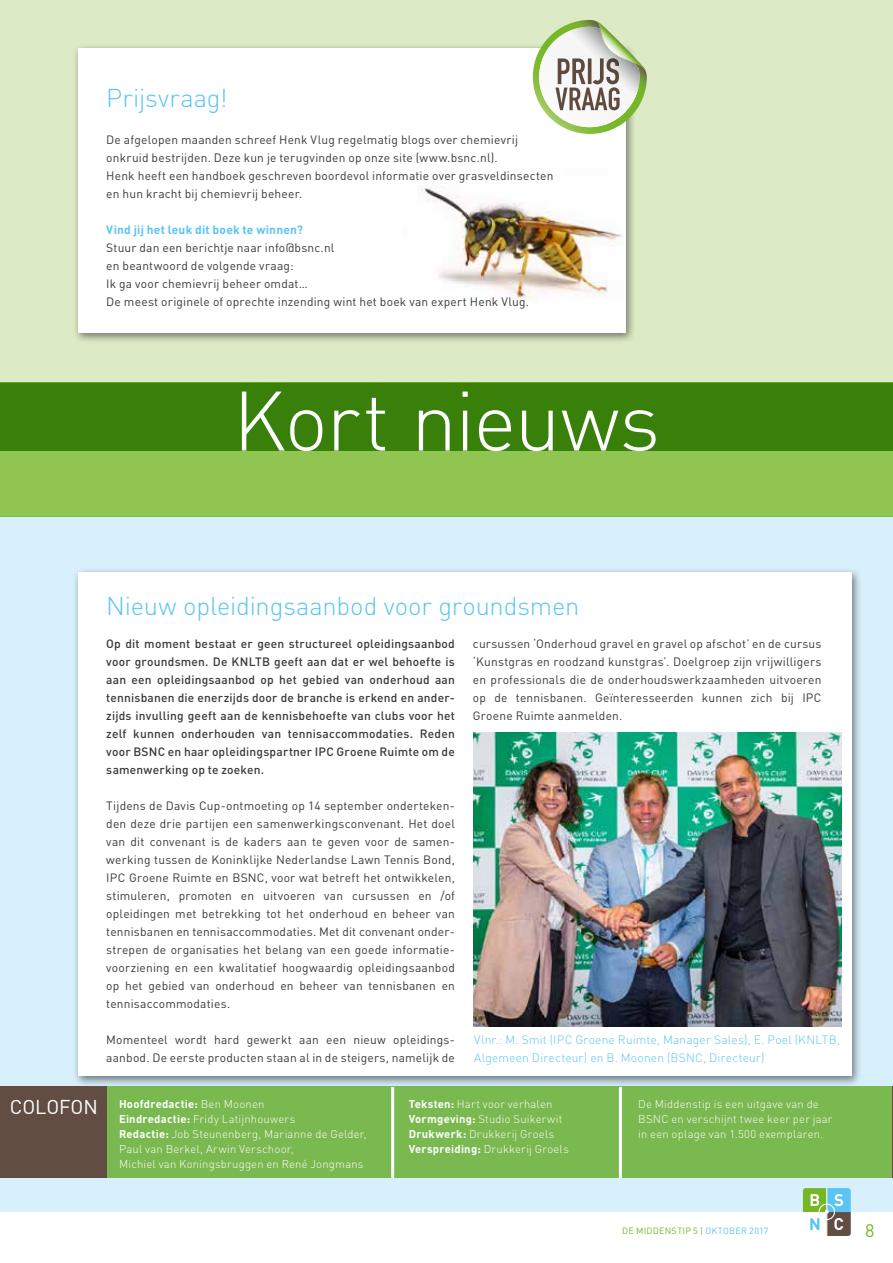
<style>
.page{position:relative;width:893px;height:1263px;background:#fff}
.page>*{position:absolute;margin:0;border:0;box-sizing:border-box;transform-origin:0 0}
.t1{font:300 82.95px "DIN";letter-spacing:-.02em;color:#fff}
.t2{font:300 25.5px "DIN";letter-spacing:-.005em;color:#5ac5f2}
.t3{font:19.8px "DIN";letter-spacing:-.005em;color:#fff}
.t4{font:18px "DIN";color:#75b726}
.t5{font:12px/18px "DIN";letter-spacing:.015em;color:#3a3a39}
.t6{font:500 12px/18px "DIN";letter-spacing:.015em;color:#3a3a39;text-align:justify}
.t7{font:300 12px/18px "DIN";letter-spacing:.015em;color:#5ac5f2}
.t8{font:700 12px "DIN";letter-spacing:.015em;color:#5ac5f2}
.t9{font:300 11.25px/15px "DIN";letter-spacing:.02em;color:#fff}
.t10{font:9px "DIN";letter-spacing:.025em;color:#75b726}
.s1{font-weight:700}
.s2{color:#5ac5f2}
</style>
<div class="page">
<div style="left:0;top:0;width:893px;height:451px;background:#dceac5"></div>
<div style="left:0;top:517px;width:893px;height:695px;background:#d8effc"></div>
<div style="left:0;top:1087px;width:893px;height:91px;background:#7ab850"></div>
<div style="left:72px;top:43px;width:564px;height:301px;background:#000;opacity:.5"></div>
<div style="left:78px;top:48px;width:547px;height:284px;background:#fff"></div>
<div style="left:72px;top:567px;width:790px;height:521px;background:#000;opacity:.5"></div>
<div style="left:78px;top:572px;width:773px;height:504px;background:#fff"></div>
<img style="left:474px;top:732px;width:368px;height:295px">
<img style="left:422px;top:185px;width:201px;height:114px">
<svg style="left:0;top:383px;width:893px;height:134px;fill:#388009"></svg>
<div style="left:0;top:1087px;width:106px;height:91px;background:#614d41"></div>
<hr style="left:391px;top:1087px;width:3px;height:91px;background:#fff">
<hr style="left:619px;top:1087px;width:3px;height:91px;background:#fff">
<svg style="left:533px;top:20px;width:114px;height:114px"></svg>
<svg style="left:803px;top:1188px;width:48px;height:48px"></svg>
<h2 class="t2" style="left:106px;top:82px;width:123px">Prijsvraag!</h2>
<p class="t5" style="left:106px;top:130px;width:449px">De afgelopen maanden schreef Henk Vlug regelmatig blogs over chemievrij onkruid bestrijden. Deze kun je terugvinden op onze site (www.bsnc.nl).<br>Henk heeft een handboek geschreven boordevol informatie over grasveldinsecten en hun kracht bij chemievrij beheer.</p>
<p class="t8" style="left:106px;top:222px;width:198px">Vind jij het leuk dit boek te winnen?</p>
<p class="t5" style="left:106px;top:238px;width:424px">Stuur dan een berichtje naar info@bsnc.nl<br>en beantwoord de volgende vraag:<br>Ik ga voor chemievrij beheer omdat…<br>De meest originele of oprechte inzending wint het boek van expert Henk Vlug.</p>
<h1 class="t1" style="left:233px;top:370px;width:429px">Kort nieuws</h1>
<h2 class="t2" style="left:106px;top:590px;width:474px">Nieuw opleidingsaanbod voor groundsmen</h2>
<p class="t6" style="left:106px;top:634px;width:350px">Op dit moment bestaat er geen structureel opleidingsaanbod voor groundsmen. De KNLTB geeft aan dat er wel behoefte is aan een opleidingsaanbod op het gebied van onderhoud aan tennisbanen die enerzijds door de branche is erkend en ander&shy;zijds invulling geeft aan de kennisbehoefte van clubs voor het zelf kunnen onderhouden van tennisaccommodaties. Reden voor BSNC en haar opleidingspartner IPC Groene Ruimte om de samenwerking op te zoeken.</p>
<p class="t5" style="left:106px;top:796px;width:350px">Tijdens de Davis Cup-ontmoeting op 14 september onderteken&shy;den deze drie partijen een samenwerkingsconvenant. Het doel van dit convenant is de kaders aan te geven voor de samen&shy;werking tussen de Koninklijke Nederlandse Lawn Tennis Bond, IPC Groene Ruimte en BSNC, voor wat betreft het ontwikkelen, stimuleren, promoten en uitvoeren van cursussen en /of opleidingen met betrekking tot het onderhoud en beheer van tennisbanen en tennisaccommodaties. Met dit convenant onder&shy;strepen de organisaties het belang van een goede informatie&shy;voorziening en een kwalitatief hoogwaardig opleidingsaanbod op het gebied van onderhoud en beheer van tennisbanen en tennisaccommodaties.</p>
<p class="t5" style="left:106px;top:1030px;width:350px">Momenteel wordt hard gewerkt aan een nieuw opleidings&shy;aanbod. De eerste producten staan al in de steigers, namelijk de</p>
<p class="t5" style="left:473px;top:634px;width:350px;text-align:justify">cursussen ‘Onderhoud gravel en gravel op afschot’ en de cursus ‘Kunstgras en roodzand kunstgras’. Doelgroep zijn vrijwilligers en professionals die de onderhoudswerkzaamheden uitvoeren op de tennisbanen. Geïnteresseerden kunnen zich bij IPC Groene Ruimte aanmelden.</p>
<p class="t7" style="left:474px;top:1031px;width:367px">Vlnr.: M. Smit (IPC Groene Ruimte, Manager Sales), E. Poel (KNLTB,<br>Algemeen Directeur) en B. Moonen (BSNC, Directeur)</p>
<h3 class="t3" style="left:10px;top:1094px;width:89px">COLOFON</h3>
<p class="t9" style="left:638px;top:1096px;width:196px">De Middenstip is een uitgave van de<br>BSNC en verschijnt twee keer per jaar in een oplage van 1.500 exemplaren.</p>
<p class="t9" style="left:119px;top:1096px;width:249px"><span class="s1">Hoofdredactie:</span> Ben Moonen<br><span class="s1">Eindredactie:</span> Fridy Latijnhouwers<br><span class="s1">Redactie:</span> Job Steunenberg, Marianne de Gelder, Paul van Berkel, Arwin Verschoor,<br>Michiel van Koningsbruggen en René Jongmans</p>
<p class="t9" style="left:409px;top:1096px;width:162px"><span class="s1">Teksten:</span> Hart voor verhalen<br><span class="s1">Vormgeving:</span> Studio Suikerwit<br><span class="s1">Drukwerk:</span> Drukkerij Groels<br><span class="s1">Verspreiding:</span> Drukkerij Groels</p>
<p class="t10" style="left:622px;top:1225px;width:148px">DE MIDDENSTIP 5 | <span class="s2">OKTOBER 2017</span></p>
<h3 class="t4" style="left:865px;top:1219px;width:11px">8</h3>
</div>
